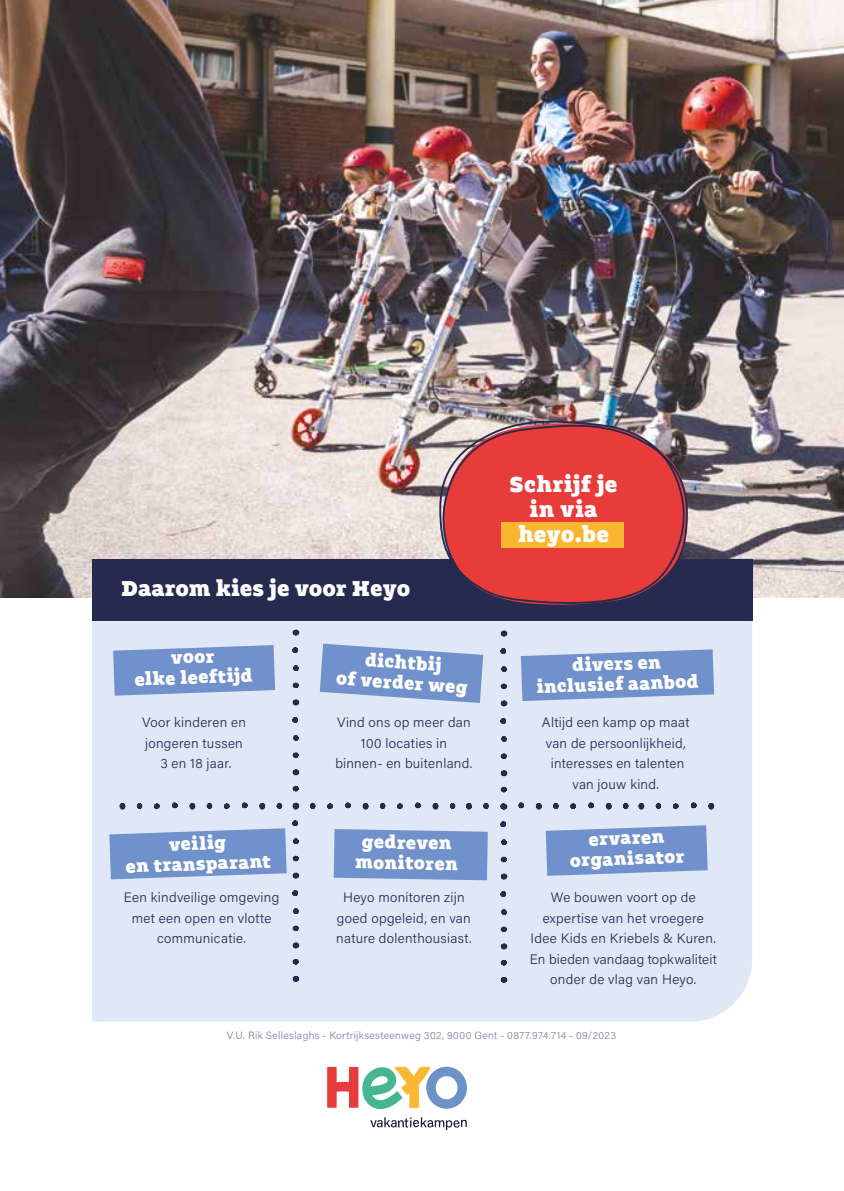
<style>
.page{position:relative;width:844px;height:1191px;background:#fff}
.page>*{position:absolute;margin:0;border:0;box-sizing:border-box;transform-origin:0 0}
.t1{font:700 23.45px/25.2px "Grueber";letter-spacing:.01em;color:#fff;text-align:center}
.t2{font:700 23.28px "Grueber";color:#fff}
.t3{font:700 19.07px/20.5px "Grueber";color:#fff;text-align:center}
.t4{font:13.65px/20.5px "Acumin Variable Concept";letter-spacing:.02em;color:#262a4f;text-align:center}
.t5{font:10.5px "Acumin Variable Concept";letter-spacing:.035em;color:#7f81a1}
</style>
<div class="page">
<div style="left:92px;top:620px;width:660px;height:401px;background:#e0e8f7"></div>
<img style="left:0;top:0;width:843px;height:597px">
<div style="left:92px;top:559px;width:660px;height:61px;background:#262a4f"></div>
<svg style="left:438px;top:415px;width:250px;height:190px"></svg>
<div style="left:501px;top:522px;width:122px;height:26px;background:#fab630"></div>
<svg style="left:109px;top:620px;width:610px;height:368px"></svg>
<svg style="left:327px;top:1066px;width:140px;height:43px"></svg>
<svg style="left:370px;top:1117px;width:96px;height:13px"></svg>
<h2 class="t2" style="left:121px;top:573px;width:291px">Daarom kies je voor Heyo</h2>
<h1 class="t1" style="left:509px;top:472px;width:109px">Schrijf je in via heyo.be</h1>
<h3 class="t3" style="left:133px;top:649px;width:120px;rotate:-2deg">voor<br>elke leeftijd</h3>
<h3 class="t3" style="left:338px;top:648px;width:133px;rotate:4deg">dichtbij<br>of verder weg</h3>
<h3 class="t3" style="left:535px;top:657px;width:163px;rotate:-2deg">divers en inclusief aanbod</h3>
<p class="t4" style="left:142px;top:711px;width:105px">Voor kinderen en jongeren tussen<br>3 en 18 jaar.</p>
<p class="t4" style="left:335px;top:711px;width:138px">Vind ons op meer dan<br>100 locaties in<br>binnen- en buitenland.</p>
<p class="t4" style="left:541px;top:711px;width:149px">Altijd een kamp op maat van de persoonlijkheid, interesses en talenten van jouw kind.</p>
<h3 class="t3" style="left:124px;top:836px;width:147px;rotate:-2deg">veilig<br>en transparant</h3>
<h3 class="t3" style="left:355px;top:832px;width:104px;rotate:1deg">gedreven monitoren</h3>
<h3 class="t3" style="left:568px;top:830px;width:116px;rotate:-2deg">ervaren organisator</h3>
<p class="t4" style="left:124px;top:887px;width:157px">Een kindveilige omgeving met een open en vlotte communicatie.</p>
<p class="t4" style="left:336px;top:887px;width:137px">Heyo monitoren zijn goed opgeleid, en van nature dolenthousiast.</p>
<p class="t4" style="left:529px;top:887px;width:188px">We bouwen voort op de expertise van het vroegere<br>Idee Kids en Kriebels &amp; Kuren.<br>En bieden vandaag topkwaliteit onder de vlag van Heyo.</p>
<p class="t5" style="left:227px;top:1028px;width:390px">V.U. Rik Selleslaghs - Kortrijksesteenweg 302, 9000 Gent - 0877.974.714 - 09/2023</p>
</div>
